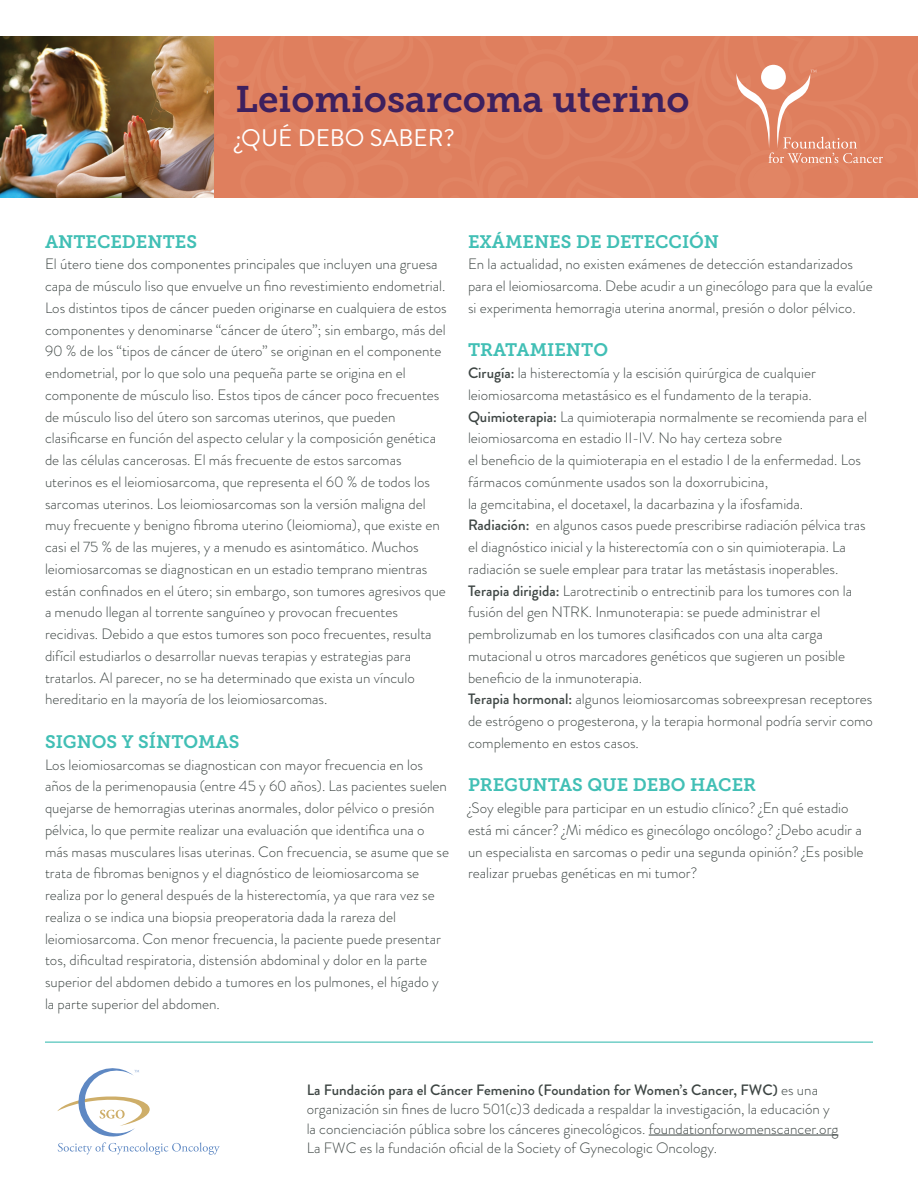
<style>
.page{position:relative;width:918px;height:1188px;background:#fff}
.page>*{position:absolute;margin:0;border:0;box-sizing:border-box;transform-origin:0 0}
.t1{font:36.75px "Museo Slab 700";color:#3d205e}
.t2{font:24px "Brandon Grotesque";color:#fff}
.t3{font:18px "Museo Slab 700";color:#41bfb5}
.t4{font:300 15px/21.8px "Brandon Grotesque";color:#3d4543}
.s1{font-weight:500}
</style>
<div class="page">
<hr style="left:649px;top:1135px;width:189px;height:1px;background:#3d4543">
<hr style="left:45px;top:1042px;width:828px;height:1px;background:#41bfb5">
<svg style="left:57px;top:1068px;width:163px;height:87px"></svg>
<img style="left:0;top:36px;width:918px;height:162px">
<p class="t1" style="left:235px;top:78px;width:456px">Leiomiosarcoma uterino</p>
<p class="t2" style="left:235px;top:122px;width:221px">¿QUÉ DEBO SABER?</p>
<h3 class="t3" style="left:45px;top:231px;width:154px">ANTECEDENTES</h3>
<p class="t4" style="left:45px;top:253px;width:403px">El útero tiene dos componentes principales que incluyen una gruesa capa de músculo liso que envuelve un fino revestimiento endometrial.<br>Los distintos tipos de cáncer pueden originarse en cualquiera de estos componentes y denominarse “cáncer de útero”; sin embargo, más del 90 % de los “tipos de cáncer de útero” se originan en el componente endometrial, por lo que solo una pequeña parte se origina en el componente de músculo liso. Estos tipos de cáncer poco frecuentes de músculo liso del útero son sarcomas uterinos, que pueden clasificarse en función del aspecto celular y la composición genética de las células cancerosas. El más frecuente de estos sarcomas uterinos es el leiomiosarcoma, que representa el 60 % de todos los sarcomas uterinos. Los leiomiosarcomas son la versión maligna del muy frecuente y benigno fibroma uterino (leiomioma), que existe en casi el 75 % de las mujeres, y a menudo es asintomático. Muchos leiomiosarcomas se diagnostican en un estadio temprano mientras están confinados en el útero; sin embargo, son tumores agresivos que a menudo llegan al torrente sanguíneo y provocan frecuentes recidivas. Debido a que estos tumores son poco frecuentes, resulta difícil estudiarlos o desarrollar nuevas terapias y estrategias para tratarlos. Al parecer, no se ha determinado que exista un vínculo hereditario en la mayoría de los leiomiosarcomas.</p>
<h3 class="t3" style="left:45px;top:731px;width:196px">SIGNOS Y SÍNTOMAS</h3>
<p class="t4" style="left:45px;top:754px;width:406px">Los leiomiosarcomas se diagnostican con mayor frecuencia en los años de la perimenopausia (entre 45 y 60 años). Las pacientes suelen quejarse de hemorragias uterinas anormales, dolor pélvico o presión pélvica, lo que permite realizar una evaluación que identifica una o más masas musculares lisas uterinas. Con frecuencia, se asume que se trata de fibromas benignos y el diagnóstico de leiomiosarcoma se realiza por lo general después de la histerectomía, ya que rara vez se realiza o se indica una biopsia preoperatoria dada la rareza del leiomiosarcoma. Con menor frecuencia, la paciente puede presentar tos, dificultad respiratoria, distensión abdominal y dolor en la parte superior del abdomen debido a tumores en los pulmones, el hígado y la parte superior del abdomen.</p>
<h3 class="t3" style="left:468px;top:231px;width:253px">EXÁMENES DE DETECCIÓN</h3>
<p class="t4" style="left:468px;top:253px;width:406px">En la actualidad, no existen exámenes de detección estandarizados para el leiomiosarcoma. Debe acudir a un ginecólogo para que la evalúe si experimenta hemorragia uterina anormal, presión o dolor pélvico.</p>
<h3 class="t3" style="left:468px;top:340px;width:142px">TRATAMIENTO</h3>
<p class="t4" style="left:468px;top:362px;width:349px"><span class="s1">Cirugía:</span> la histerectomía y la escisión quirúrgica de cualquier leiomiosarcoma metastásico es el fundamento de la terapia.</p>
<p class="t4" style="left:468px;top:406px;width:401px"><span class="s1">Quimioterapia:</span> La quimioterapia normalmente se recomienda para el leiomiosarcoma en estadio II-IV. No hay certeza sobre<br>el beneficio de la quimioterapia en el estadio I de la enfermedad. Los fármacos comúnmente usados son la doxorrubicina,<br>la gemcitabina, el docetaxel, la dacarbazina y la ifosfamida.</p>
<p class="t4" style="left:468px;top:514px;width:399px"><span class="s1">Radiación:</span> en algunos casos puede prescribirse radiación pélvica tras el diagnóstico inicial y la histerectomía con o sin quimioterapia. La radiación se suele emplear para tratar las metástasis inoperables.</p>
<p class="t4" style="left:468px;top:580px;width:386px"><span class="s1">Terapia dirigida:</span> Larotrectinib o entrectinib para los tumores con la fusión del gen NTRK. Inmunoterapia: se puede administrar el pembrolizumab en los tumores clasificados con una alta carga mutacional u otros marcadores genéticos que sugieren un posible beneficio de la inmunoterapia.</p>
<p class="t4" style="left:468px;top:688px;width:407px;text-align:justify"><span class="s1">Terapia hormonal:</span> algunos leiomiosarcomas sobreexpresan receptores de estrógeno o progesterona, y la terapia hormonal podría servir como complemento en estos casos.</p>
<h3 class="t3" style="left:468px;top:775px;width:290px">PREGUNTAS QUE DEBO HACER</h3>
<p class="t4" style="left:468px;top:797px;width:397px">¿Soy elegible para participar en un estudio clínico? ¿En qué estadio está mi cáncer? ¿Mi médico es ginecólogo oncólogo? ¿Debo acudir a un especialista en sarcomas o pedir una segunda opinión? ¿Es posible realizar pruebas genéticas en mi tumor?</p>
<p class="t4" style="left:307px;top:1080px;width:533px;line-height:19.5px"><span class="s1">La Fundación para el Cáncer Femenino (Foundation for Women’s Cancer, FWC)</span> es una organización sin fines de lucro 501(c)3 dedicada a respaldar la investigación, la educación y la concienciación pública sobre los cánceres ginecológicos. foundationforwomenscancer.org La FWC es la fundación oficial de la Society of Gynecologic Oncology.</p>
</div>
